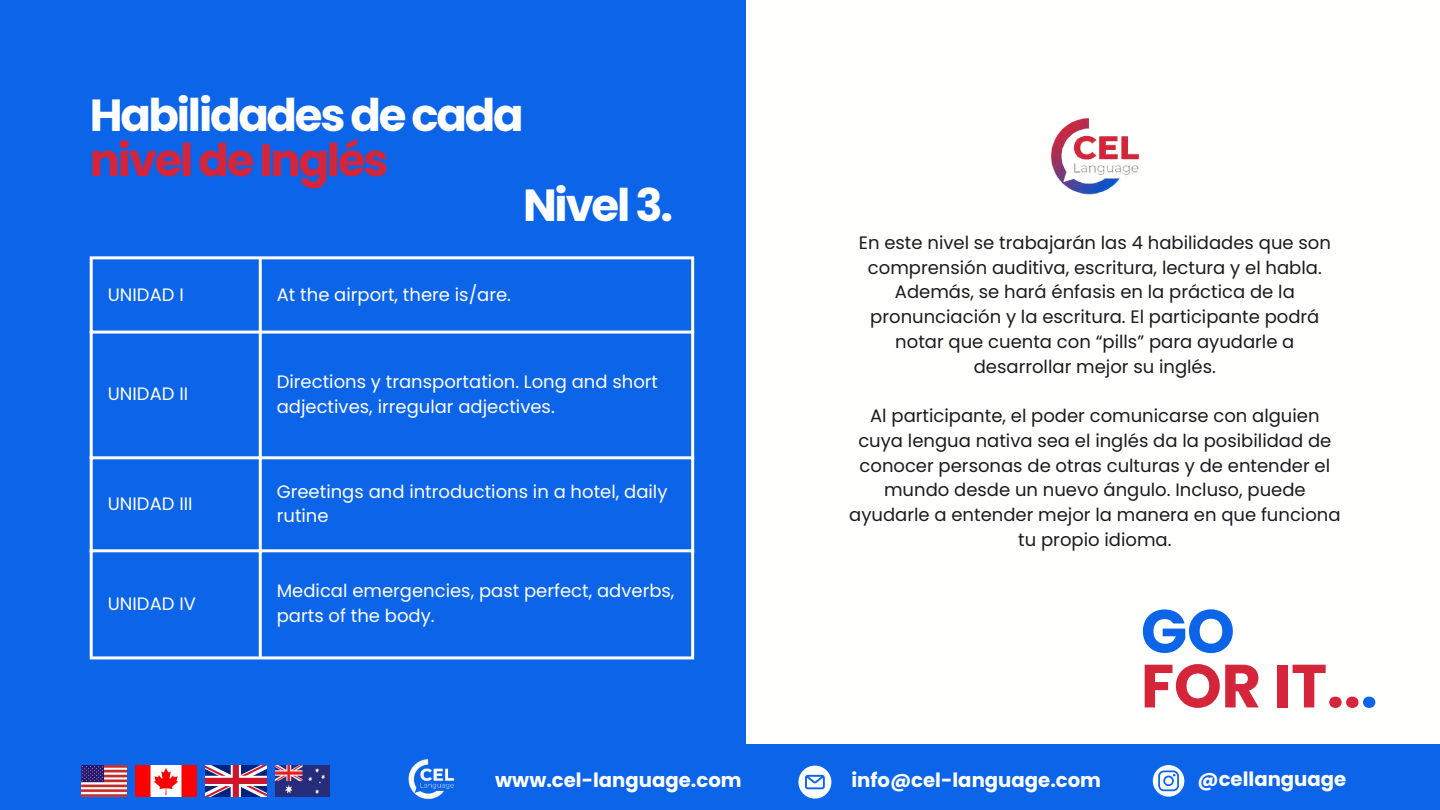
<style>
.page{position:relative;width:1440px;height:810px;background:#fff}
.page>*{position:absolute;margin:0;border:0;box-sizing:border-box;transform-origin:0 0}
.t1{font:700 60.9px/54.8px "Poppins";letter-spacing:-.005em;color:#d5253a}
.t2{font:700 45px "Poppins";letter-spacing:-.05em;color:#fff}
.t3{font:700 45px "Poppins";letter-spacing:-.05em;color:#d5253a}
.t4{font:700 19.7px "Poppins";color:#fff}
.t5{font:18px/24.8px "Poppins";color:#1a1b1e;text-align:center}
.t6{font:18px/24.8px "Poppins";color:#fff}
.s1{color:#0c64e8}
</style>
<div class="page">
<div style="left:0;top:0;width:746px;height:810px;background:#0c64e8"></div>
<hr style="left:90px;top:259px;width:3px;height:397px;background:#fff">
<hr style="left:259px;top:259px;width:3px;height:397px;background:#fff">
<hr style="left:691px;top:259px;width:3px;height:397px;background:#fff">
<hr style="left:90px;top:256px;width:604px;height:3px;background:#fff">
<hr style="left:90px;top:331px;width:604px;height:3px;background:#fff">
<hr style="left:90px;top:456px;width:604px;height:3px;background:#fff">
<hr style="left:90px;top:549px;width:604px;height:3px;background:#fff">
<hr style="left:90px;top:656px;width:604px;height:3px;background:#fff">
<img style="left:1050px;top:117px;width:90px;height:78px">
<div style="left:0;top:744px;width:1440px;height:66px;background:#0c64e8"></div>
<img style="left:408px;top:759px;width:47px;height:41px">
<svg style="left:1153px;top:765px;width:31px;height:32px"></svg>
<svg style="left:798px;top:766px;width:33px;height:33px"></svg>
<img style="left:135px;top:766px;width:62px;height:30px">
<img style="left:81px;top:766px;width:46px;height:30px">
<svg style="left:205px;top:766px;width:62px;height:30px"></svg>
<svg style="left:205px;top:776px;width:62px;height:10px"></svg>
<svg style="left:231px;top:766px;width:10px;height:30px"></svg>
<div style="left:205px;top:778px;width:62px;height:6px;background:#cf142b"></div>
<div style="left:233px;top:766px;width:6px;height:30px;background:#cf142b"></div>
<img style="left:275px;top:766px;width:55px;height:30px">
<h2 class="t2" style="left:90px;top:84px;width:436px">Habilidades de cada</h2>
<h2 class="t3" style="left:90px;top:129px;width:300px">nivel de Inglés</h2>
<h2 class="t2" style="left:523px;top:174px;width:151px">Nivel 3.</h2>
<p class="t6" style="left:108px;top:282px;width:78px">UNIDAD I</p>
<p class="t6" style="left:277px;top:282px;width:236px">At the airport, there is/are.</p>
<p class="t6" style="left:108px;top:382px;width:82px">UNIDAD II</p>
<p class="t6" style="left:108px;top:492px;width:86px">UNIDAD III</p>
<p class="t6" style="left:108px;top:591px;width:90px">UNIDAD IV</p>
<p class="t6" style="left:277px;top:370px;width:383px">Directions y transportation. Long and short adjectives, irregular adjectives.</p>
<p class="t6" style="left:277px;top:479px;width:392px">Greetings and introductions in a hotel, daily rutine</p>
<p class="t6" style="left:277px;top:579px;width:399px">Medical emergencies, past perfect, adverbs, parts of the body.</p>
<p class="t5" style="left:859px;top:230px;width:474px">En este nivel se trabajarán las 4 habilidades que son comprensión auditiva, escritura, lectura y el habla.<br>Además, se hará énfasis en la práctica de la pronunciación y la escritura. El participante podrá notar que cuenta con “pills” para ayudarle a desarrollar mejor su inglés.</p>
<p class="t5" style="left:849px;top:403px;width:493px">Al participante, el poder comunicarse con alguien cuya lengua nativa sea el inglés da la posibilidad de conocer personas de otras culturas y de entender el mundo desde un nuevo ángulo. Incluso, puede ayudarle a entender mejor la manera en que funciona tu propio idioma.</p>
<h1 class="t1" style="left:1141px;top:604px;width:238px"><span class="s1">GO<br></span>FOR IT..<span class="s1">.</span></h1>
<p class="t4" style="left:495px;top:766px;width:248px">www.cel-language.com</p>
<p class="t4" style="left:851px;top:766px;width:251px">info@cel-language.com</p>
<p class="t4" style="left:1198px;top:766px;width:150px">@cellanguage</p>
</div>
